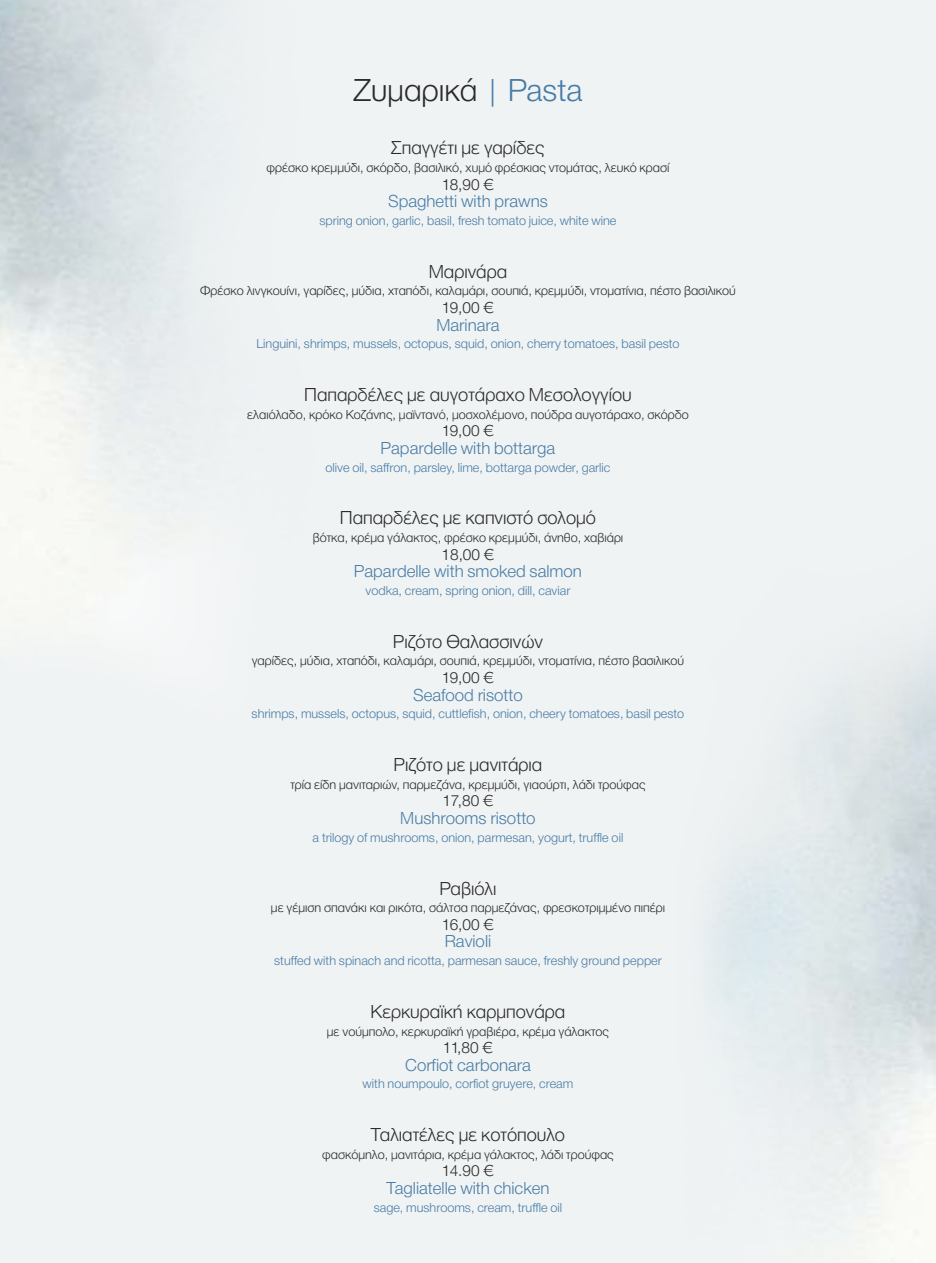
<style>
.page{position:relative;width:936px;height:1263px;background:#fff}
.page>*{position:absolute;margin:0;border:0;box-sizing:border-box;transform-origin:0 0}
.t1{font:300 33px "CF Helvetica";color:#2b2a29}
.t2{font:300 19.5px "CF Helvetica";color:#2b2a29}
.t3{font:300 18px "CF Helvetica";color:#487ca6}
.t4{font:300 16.5px "CF Helvetica";color:#2b2a29}
.t5{font:300 13.5px "CF Helvetica";color:#2b2a29}
.t6{font:300 13.5px "CF Helvetica";color:#487ca6}
.s1{color:#487ca6}
</style>
<div class="page">
<div style="left:0;top:0;width:935px;height:1263px;background:#f0f3f4"></div>
<img style="left:0;top:0;width:210px;height:555px">
<img style="left:710px;top:640px;width:225px;height:623px">
<h1 class="t1" style="left:353px;top:79px;width:230px">Ζυµαρικά <span class="s1">| Pasta</span></h1>
<h2 class="t2" style="left:391px;top:141px;width:155px">Σπαγγέτι µε γαρίδες</h2>
<p class="t5" style="left:266px;top:163px;width:404px">φρέσκο κρεµµύδι, σκόρδο, βασιλικό, χυµό φρέσκιας ντοµάτας, λευκό κρασί</p>
<p class="t4" style="left:442px;top:179px;width:54px">18,90 €</p>
<h3 class="t3" style="left:388px;top:195px;width:161px">Spaghetti with prawns</h3>
<p class="t6" style="left:319px;top:216px;width:298px">spring onion, garlic, basil, fresh tomato juice, white wine</p>
<h2 class="t2" style="left:428px;top:265px;width:80px">Μαρινάρα</h2>
<p class="t5" style="left:200px;top:286px;width:537px">Φρέσκο λινγκουίνι, γαρίδες, µύδια, χταπόδι, καλαµάρι, σουπιά, κρεµµύδι, ντοµατίνια, πέστο βασιλικού</p>
<p class="t4" style="left:442px;top:302px;width:54px">19,00 €</p>
<h3 class="t3" style="left:436px;top:319px;width:64px">Marinara</h3>
<p class="t6" style="left:256px;top:339px;width:424px">Linguini, shrimps, mussels, octopus, squid, onion, cherry tomatoes, basil pesto</p>
<h2 class="t2" style="left:304px;top:388px;width:329px">Παπαρδέλες µε αυγοτάραχο Μεσολογγίου</h2>
<p class="t5" style="left:247px;top:410px;width:443px">ελαιόλαδο, κρόκο Κοζάνης, µαϊντανό, µοσχολέµονο, πούδρα αυγοτάραχο, σκόρδο</p>
<p class="t4" style="left:442px;top:425px;width:54px">19,00 €</p>
<h3 class="t3" style="left:380px;top:442px;width:176px">Papardelle with bottarga</h3>
<p class="t6" style="left:325px;top:462px;width:286px">olive oil, saffron, parsley, lime, bottarga powder, garlic</p>
<h2 class="t2" style="left:340px;top:511px;width:258px">Παπαρδέλες µε καπνιστό σολοµό</h2>
<p class="t5" style="left:313px;top:533px;width:312px">βότκα, κρέµα γάλακτος, φρέσκο κρεµµύδι, άνηθο, χαβιάρι</p>
<p class="t4" style="left:441px;top:549px;width:54px">18,00 €</p>
<h3 class="t3" style="left:354px;top:565px;width:229px">Papardelle with smoked salmon</h3>
<p class="t6" style="left:365px;top:586px;width:206px">vodka, cream, spring onion, dill, caviar</p>
<h2 class="t2" style="left:393px;top:635px;width:151px">Ριζότο Θαλασσινών</h2>
<p class="t5" style="left:252px;top:656px;width:434px">γαρίδες, µύδια, χταπόδι, καλαµάρι, σουπιά, κρεµµύδι, ντοµατίνια, πέστο βασιλικού</p>
<p class="t4" style="left:442px;top:672px;width:54px">19,00 €</p>
<h3 class="t3" style="left:413px;top:689px;width:111px">Seafood risotto</h3>
<p class="t6" style="left:251px;top:709px;width:434px">shrimps, mussels, octopus, squid, cuttlefish, onion, cheery tomatoes, basil pesto</p>
<h2 class="t2" style="left:393px;top:758px;width:150px">Ριζότο µε µανιτάρια</h2>
<p class="t5" style="left:290px;top:780px;width:357px">τρία είδη µανιταριών, παρµεζάνα, κρεµµύδι, γιαούρτι, λάδι τρούφας</p>
<p class="t4" style="left:442px;top:795px;width:53px">17,80 €</p>
<h3 class="t3" style="left:400px;top:812px;width:137px">Mushrooms risotto</h3>
<p class="t6" style="left:312px;top:833px;width:312px">a trilogy of mushrooms, onion, parmesan, yogurt, truffle oil</p>
<h2 class="t2" style="left:439px;top:881px;width:58px">Ραβιόλι</h2>
<p class="t5" style="left:271px;top:903px;width:395px">µε γέµιση σπανάκι και ρικότα, σάλτσα παρµεζάνας, φρεσκοτριµµένο πιπέρι</p>
<p class="t4" style="left:442px;top:919px;width:54px">16,00 €</p>
<h3 class="t3" style="left:444px;top:935px;width:48px">Ravioli</h3>
<p class="t6" style="left:274px;top:956px;width:389px">stuffed with spinach and ricotta, parmesan sauce, freshly ground pepper</p>
<h2 class="t2" style="left:370px;top:1005px;width:196px">Κερκυραϊκή καρµπονάρα</h2>
<p class="t5" style="left:327px;top:1026px;width:284px">µε νούµπολο, κερκυραϊκή γραβιέρα, κρέµα γάλακτος</p>
<p class="t4" style="left:443px;top:1042px;width:52px">11,80 €</p>
<h3 class="t3" style="left:405px;top:1059px;width:127px">Corfiot carbonara</h3>
<p class="t6" style="left:362px;top:1079px;width:212px">with noumpoulo, corfiot gruyere, cream</p>
<h2 class="t2" style="left:371px;top:1128px;width:196px">Ταλιατέλες µε κοτόπουλο</h2>
<p class="t5" style="left:322px;top:1150px;width:293px">φασκόµηλο, µανιτάρια, κρέµα γάλακτος, λάδι τρούφας</p>
<p class="t4" style="left:442px;top:1165px;width:54px">14.90 €</p>
<h3 class="t3" style="left:386px;top:1182px;width:165px">Tagliatelle with chicken</h3>
<p class="t6" style="left:373px;top:1203px;width:190px">sage, mushrooms, cream, truffle oil</p>
</div>
